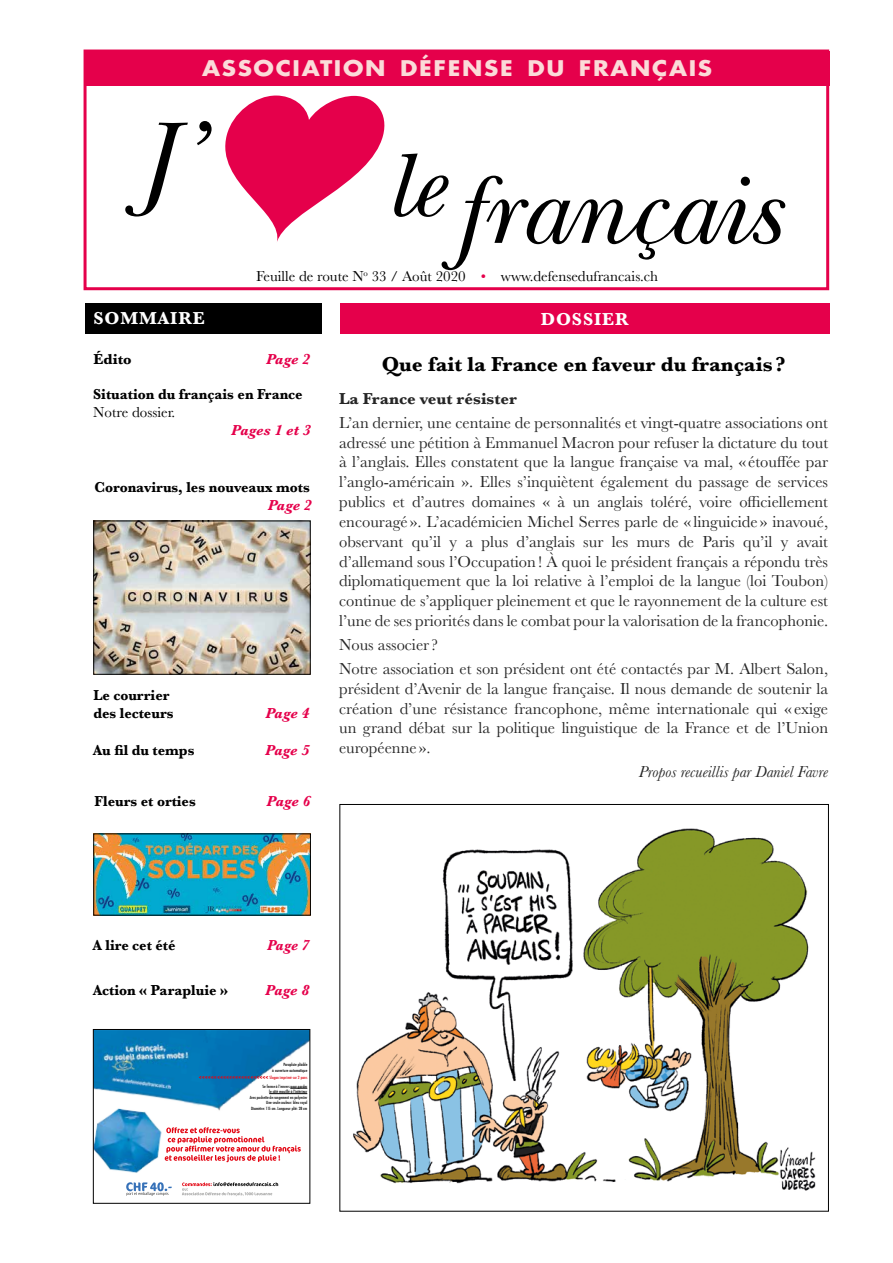
<style>
.page{position:relative;width:893px;height:1263px;background:#fff}
.page>*{position:absolute;margin:0;border:0;box-sizing:border-box;transform-origin:0 0}
.t1{font:700 21px "Baskerville";color:#000}
.t2{font:700 21px "Futura Std";letter-spacing:.07em;color:#fbdbd9;scale:1.1 1}
.t3{font:700 18px "Baskerville";letter-spacing:.05em;color:#fff}
.t4{font:16.5px/19.8px "Baskerville";color:#262626;text-align:justify}
.t5{font:italic 16.5px "Baskerville";color:#262626}
.t6{font:700 16.5px "Baskerville";color:#262626}
.t7{font:700 15px/18px "Baskerville";color:#000;scale:.95 1}
.t8{font:15px "Baskerville";color:#000}
.t9{font:italic 700 15px "Baskerville";letter-spacing:-.02em;color:#e5004b}
.t10{font:700 15px "Baskerville";color:#000}
.t11{font:italic 700 15px "Baskerville";letter-spacing:-.02em;color:#e5004b;scale:.95 1}
.t12{font:500 condensed 4.2px/5.4px "Futura";color:#000;text-align:right;scale:1.07 1}
.s1{color:#e5004b}
.s2{font-weight:700;font-stretch:normal;color:#e30613}
.s3{color:#e30613}
</style>
<div class="page">
<div style="left:84px;top:50px;width:745px;height:240px;background:#fff;border:3px solid #e5004b"></div>
<div style="left:85px;top:51px;width:744px;height:34px;background:#e5004b"></div>
<svg style="left:125px;top:123px;width:63px;height:93px"></svg>
<svg style="left:197px;top:95px;width:588px;height:175px"></svg>
<div style="left:340px;top:303px;width:489px;height:31px;background:#e5004b"></div>
<div style="left:85px;top:303px;width:236px;height:31px;background:#000"></div>
<img style="left:353px;top:828px;width:463px;height:363px">
<img style="left:95px;top:523px;width:214px;height:150px">
<div style="left:93px;top:521px;width:218px;height:154px;border:1px solid #000"></div>
<img style="left:95px;top:835px;width:214px;height:78px">
<img style="left:95px;top:1031px;width:213px;height:80px">
<svg style="left:291px;top:1088px;width:16px;height:1px"></svg>
<hr style="left:269px;top:1093px;width:38px;height:1px;background:#000">
<img style="left:95px;top:1103px;width:74px;height:70px">
<svg style="left:165px;top:1127px;width:136px;height:35px"></svg>
<svg style="left:182px;top:1182px;width:96px;height:14px"></svg>
<svg style="left:126px;top:1182px;width:46px;height:14px"></svg>
<div style="left:93px;top:1029px;width:217px;height:175px;border:1px solid #000"></div>
<p class="t2" style="left:202px;top:54px;width:465px">ASSOCIATION DÉFENSE DU FRANÇAIS</p>
<p class="t8" style="left:256px;top:267px;width:403px">Feuille de route N<sup>o</sup> 33 / Août 2020 <span class="s1">•</span> www.defensedufrancais.ch</p>
<p class="t3" style="left:94px;top:306px;width:113px">SOMMAIRE</p>
<p class="t3" style="left:541px;top:307px;width:89px">DOSSIER</p>
<p class="t10" style="left:94px;top:348px;width:40px">Édito</p>
<p class="t9" style="left:266px;top:348px;width:45px">Page 2</p>
<p class="t7" style="left:93px;top:385px;width:222px">Situation du français en France</p>
<p class="t8" style="left:93px;top:403px;width:84px">Notre dossier.</p>
<p class="t9" style="left:231px;top:420px;width:81px">Pages 1 et 3</p>
<p class="t7" style="left:94px;top:478px;width:228px">Coronavirus, les nouveaux mots</p>
<p class="t9" style="left:268px;top:495px;width:45px">Page 2</p>
<p class="t7" style="left:93px;top:686px;width:86px">Le courrier des lecteurs</p>
<p class="t9" style="left:265px;top:703px;width:45px">Page 4</p>
<p class="t7" style="left:93px;top:741px;width:108px">Au fil du temps</p>
<p class="t9" style="left:265px;top:740px;width:45px">Page 5</p>
<p class="t7" style="left:94px;top:793px;width:108px">Fleurs et orties</p>
<p class="t9" style="left:267px;top:791px;width:45px">Page 6</p>
<p class="t1" style="left:382px;top:350px;width:405px">Que fait la France en faveur du français ?</p>
<p class="t6" style="left:339px;top:387px;width:179px">La France veut résister</p>
<p class="t4" style="left:339px;top:413px;width:491px">L’an dernier, une centaine de personnalités et vingt-quatre associations ont adressé une pétition à Emmanuel Macron pour refuser la dictature du tout à l’anglais. Elles constatent que la langue française va mal, « étouffée par l’anglo-américain ». Elles s’inquiètent également du passage de services publics et d’autres domaines « à un anglais toléré, voire officiellement encouragé ». L’académicien Michel Serres parle de « linguicide » inavoué, observant qu’il y a plus d’anglais sur les murs de Paris qu’il y avait d’allemand sous l’Occupation! À quoi le président français a répondu très diplomatiquement que la loi relative à l’emploi de la langue (loi Toubon) continue de s’appliquer pleinement et que le rayonnement de la culture est l’une de ses priorités dans le combat pour la valorisation de la francophonie.</p>
<p class="t4" style="left:339px;top:633px;width:490px;line-height:24px">Nous associer?<br>Notre association et son président ont été contactés par M. Albert Salon,</p>
<p class="t4" style="left:339px;top:679px;width:490px">président d’Avenir de la langue française. Il nous demande de soutenir la création d’une résistance francophone, même internationale qui « exige un grand débat sur la politique linguistique de la France et de l’Union européenne ».</p>
<p class="t5" style="left:639px;top:761px;width:191px">Propos recueillis par Daniel Favre</p>
<p class="t7" style="left:93px;top:936px;width:88px">A lire cet été</p>
<p class="t11" style="left:267px;top:935px;width:45px">Page 7</p>
<p class="t7" style="left:93px;top:981px;width:144px">Action « Parapluie »</p>
<p class="t9" style="left:265px;top:979px;width:45px">Page 8</p>
<p class="t12" style="left:272px;top:1062px;width:34px">Parapluie pliable<br>à ouverture automatique</p>
<p class="t12" style="left:199px;top:1074px;width:103px;line-height:8.4px"><span class="s2">&lt;&lt;&lt;&lt;&lt;&lt;&lt;&lt;&lt;&lt;&lt;&lt;&lt;&lt;&lt;&lt;&lt;&lt;&lt;&lt;&lt;&lt;&lt;</span> <span class="s3">Slogan imprimé sur 2 pans<br></span>Se ferme à lʼenvers pour garder</p>
<p class="t12" style="left:250px;top:1089px;width:55px">le côté mouillé à lʼintérieur<br>Avec pochette de rangement en polyester Une seule couleur: bleu royal<br>Diamètre: 115 cm. Longueur plié: 28 cm</p>
</div>
